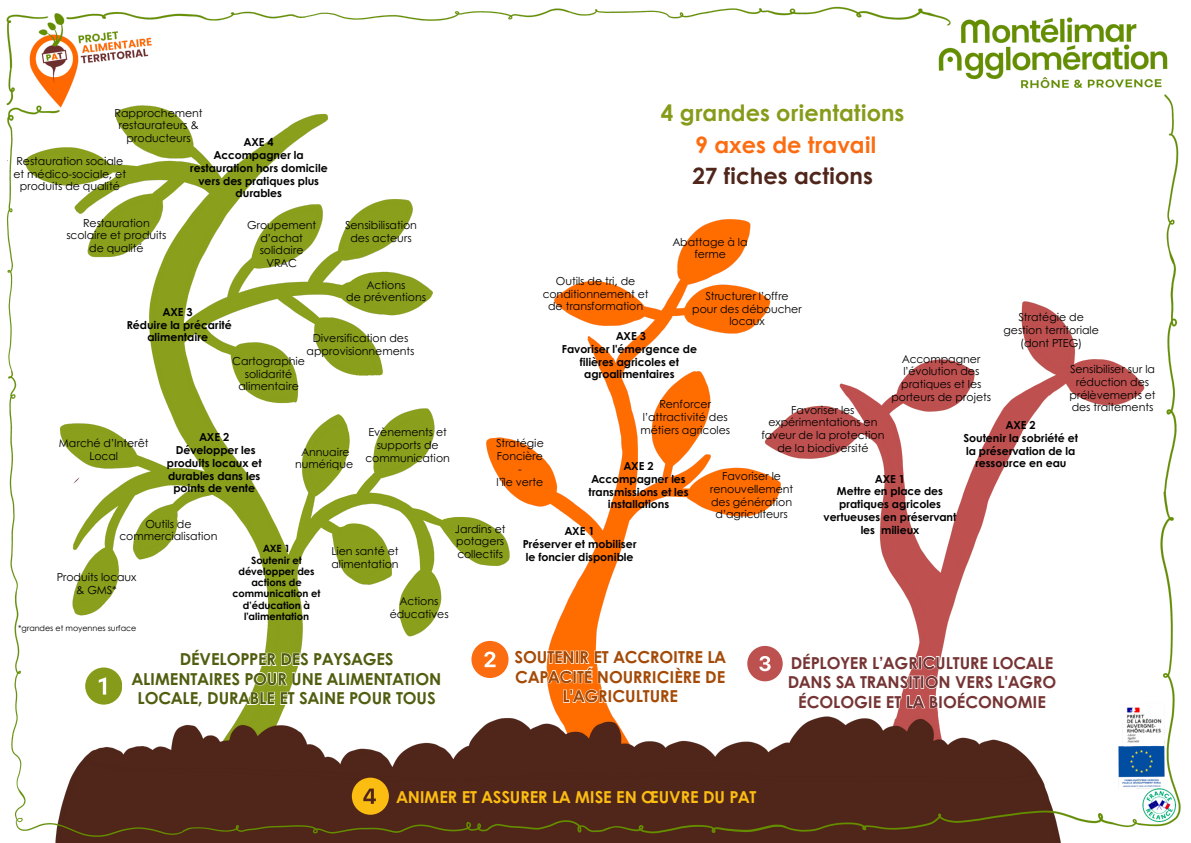
<style>
.page{position:relative;width:1191px;height:843px;background:#fff}
.page>*{position:absolute;margin:0;border:0;box-sizing:border-box;transform-origin:0 0}
.t1{font:700 22.5px/31.5px "Century Gothic";color:#869b19;text-align:center}
.t2{font:700 16.5px/19.5px "Century Gothic";letter-spacing:-.005em;color:#515d0f;text-align:center}
.t3{font:700 16.5px/19.5px "Century Gothic";letter-spacing:-.005em;color:#763535;text-align:center}
.t4{font:700 16.5px/19.5px "Century Gothic";letter-spacing:-.005em;color:#a44a07;text-align:center}
.t5{font:700 16.5px "Century Gothic";letter-spacing:-.005em;color:#fcbd12}
.t6{font:11px/12.8px "Century Gothic";letter-spacing:-.005em;color:#000;text-align:center}
.t7{font:700 11px/12.8px "Century Gothic";letter-spacing:-.005em;color:#000;text-align:center}
.t8{font:700 10px/11.2px "Century Gothic";letter-spacing:-.005em;color:#000;text-align:center}
.t9{font:8px "Century Gothic";letter-spacing:-.005em;color:#000}
.s1{color:#fc6c11}
.s2{color:#50261b}
</style>
<div class="page">
<img style="left:6px;top:6px;width:1175px;height:836px">
<svg style="left:85px;top:667px;width:37px;height:37px"></svg>
<svg style="left:352px;top:777px;width:36px;height:37px"></svg>
<svg style="left:130px;top:648px;width:311px;height:60px"></svg>
<svg style="left:471px;top:640px;width:256px;height:63px"></svg>
<svg style="left:747px;top:645px;width:309px;height:64px"></svg>
<h3 class="t6" style="left:115px;top:106px;width:90px">Rapprochement restaurateurs &amp; producteurs</h3>
<h1 class="t7" style="left:190px;top:135px;width:139px">AXE 4<br>Accompagner la restauration hors domicile vers des pratiques plus durables</h1>
<h4 class="t6" style="left:14px;top:154px;width:114px">Restauration sociale et médico-sociale, et produits de qualité</h4>
<h3 class="t6" style="left:66px;top:215px;width:102px">Restauration scolaire et produits de qualité</h3>
<h4 class="t6" style="left:247px;top:218px;width:71px">Groupement d’achat solidaire<br>VRAC</h4>
<h4 class="t6" style="left:345px;top:218px;width:73px">Sensibilisation des acteurs</h4>
<h2 class="t1" style="left:661px;top:96px;width:245px">4 grandes orientations<br><span class="s1">9 axes de travail<br></span><span class="s2">27 fiches actions</span></h2>
<h4 class="t6" style="left:672px;top:235px;width:76px">Abattage à la ferme</h4>
<h4 class="t6" style="left:542px;top:274px;width:107px">Outils de tri, de conditionnement et de transformation</h4>
<h4 class="t6" style="left:346px;top:277px;width:81px">Actions<br>de préventions</h4>
<h3 class="t6" style="left:692px;top:289px;width:111px">Structurer l’offre pour des déboucher locaux</h3>
<h4 class="t7" style="left:127px;top:305px;width:107px">AXE 3<br>Réduire la précarité alimentaire</h4>
<p class="t6" style="left:1003px;top:310px;width:97px">Stratégie de gestion territoriale (dont PTEG)</p>
<h2 class="t6" style="left:1069px;top:362px;width:88px">Sensibiliser sur la réduction des prélèvements et des traitements</h2>
<h4 class="t7" style="left:562px;top:329px;width:137px">AXE 3<br>Favoriser l'émergence de filières agricoles et agroalimentaires</h4>
<h4 class="t6" style="left:306px;top:331px;width:109px">Diversification des approvisionnements</h4>
<p class="t6" style="left:891px;top:351px;width:101px">Accompagner l’évolution des pratiques et les porteurs de projets</p>
<h3 class="t6" style="left:232px;top:354px;width:74px">Cartographie solidarité alimentaire</h3>
<h4 class="t6" style="left:640px;top:397px;width:91px">Renforcer l’attractivité des métiers agricoles</h4>
<h4 class="t6" style="left:761px;top:402px;width:124px">Favoriser les expérimentations en faveur de la protection de la biodiversité</h4>
<h4 class="t7" style="left:963px;top:418px;width:116px">AXE 2<br>Soutenir la sobriété et la préservation de la ressource en eau</h4>
<h4 class="t6" style="left:365px;top:425px;width:86px">Evènements et supports de communication</h4>
<h4 class="t7" style="left:167px;top:430px;width:96px">AXE 2<br>Développer les produits locaux et durables dans les points de vente</h4>
<h3 class="t6" style="left:59px;top:436px;width:91px">Marché d’Interêt<br>Local</h3>
<h3 class="t6" style="left:496px;top:436px;width:49px">Stratégie<br>Foncière -<br>l’île verte</h3>
<h4 class="t6" style="left:295px;top:444px;width:59px">Annuaire numérique</h4>
<h4 class="t7" style="left:588px;top:459px;width:102px">AXE 2<br>Accompagner les transmissions et les installations</h4>
<h4 class="t6" style="left:709px;top:469px;width:85px">Favoriser le renouvellement des génération d’agriculteurs</h4>
<h3 class="t7" style="left:823px;top:471px;width:134px">AXE 1<br>Mettre en place des pratiques agricoles vertueuses en préservant les milieux</h3>
<h4 class="t6" style="left:119px;top:516px;width:99px">Outils de commercialisation</h4>
<h4 class="t6" style="left:57px;top:570px;width:81px">Produits locaux &amp; GMS*</h4>
<h4 class="t9" style="left:18px;top:622px;width:120px">*grandes et moyennes surface</h4>
<h4 class="t6" style="left:455px;top:521px;width:52px;text-align:left">Jardins et potagers collectifs</h4>
<h4 class="t7" style="left:522px;top:524px;width:115px">AXE 1<br>Préserver et mobiliser le foncier disponible</h4>
<h4 class="t8" style="left:232px;top:542px;width:89px">AXE 1<br>Soutenir et développer des actions de communication et d’éducation à l’alimentation</h4>
<h4 class="t6" style="left:331px;top:544px;width:69px;text-align:left">Lien santé et alimentation</h4>
<h3 class="t6" style="left:389px;top:594px;width:60px">Actions éducatives</h3>
<h4 class="t2" style="left:132px;top:648px;width:311px">DÉVELOPPER DES PAYSAGES<br>ALIMENTAIRES POUR UNE ALIMENTATION<br>LOCALE, DURABLE ET SAINE POUR TOUS</h4>
<h3 class="t4" style="left:514px;top:646px;width:213px">SOUTENIR ET ACCROITRE LA<br>CAPACITÉ NOURRICIÈRE DE<br>L'AGRICULTURE</h3>
<h4 class="t3" style="left:787px;top:652px;width:270px">DÉPLOYER L’AGRICULTURE LOCALE<br>DANS SA TRANSITION VERS L'AGRO<br>ÉCOLOGIE ET LA BIOÉCONOMIE</h4>
<p class="t5" style="left:396px;top:783px;width:361px">ANIMER ET ASSURER LA MISE EN ŒUVRE DU PAT</p>
</div>
